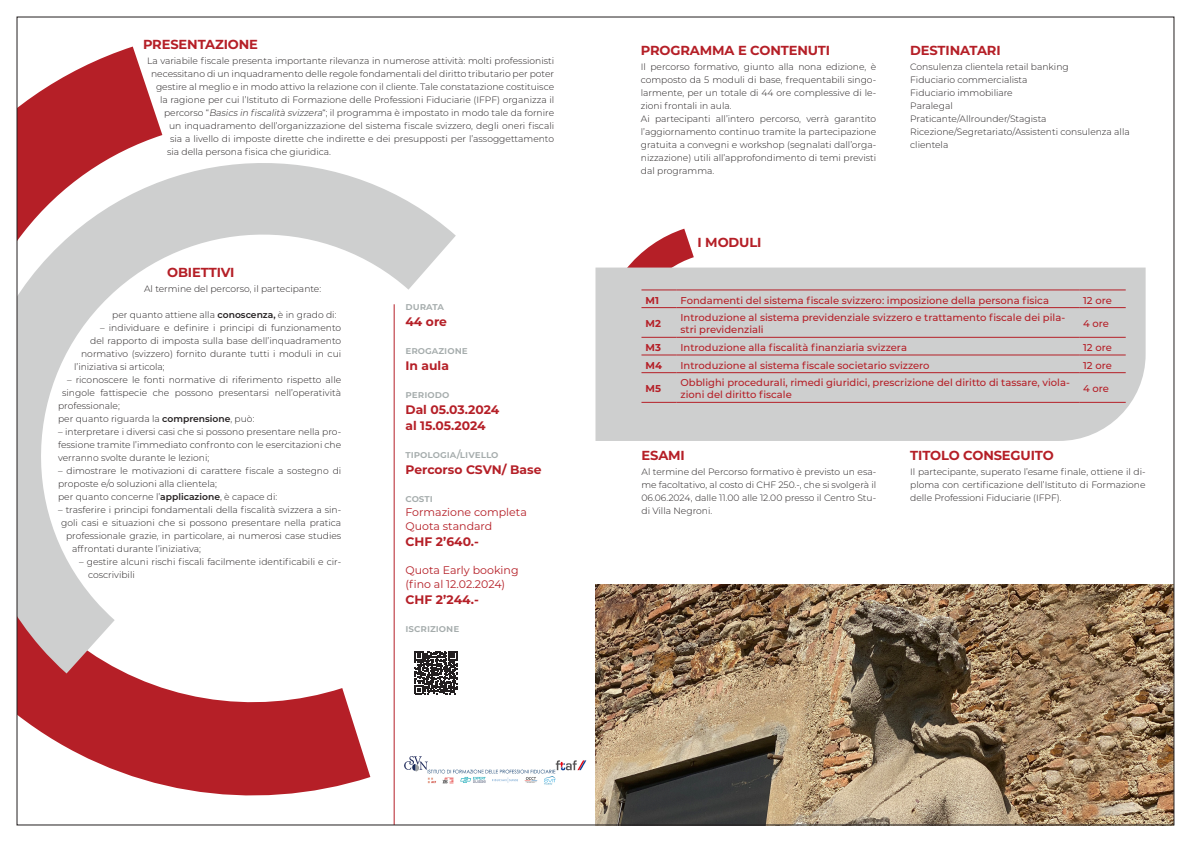
<style>
.page{position:relative;width:1191px;height:842px;background:#fff}
.page>*{position:absolute;margin:0;border:0;box-sizing:border-box;transform-origin:0 0}
.Titoletto{font:700 13.1px "Montserrat";letter-spacing:-.01em;color:#b51f27}
.Indicazioni{font:700 12.3px "Montserrat";color:#b51f27}
.Testo_indicazioni{font:11px "Montserrat";color:#b51f27}
.Tipologie{font:600 10.3px "Montserrat";color:#a5acac}
.Tabella{font:500 10px/12px "Montserrat";color:#b51f27}
.Tabella_Modulo{font:700 10px "Montserrat";color:#b51f27}
.Testo_base{font:300 9.2px/13px "Montserrat";color:#231f20;text-align:justify}
.s1{font-style:italic}
.s2{font-weight:600}
</style>
<div class="page">
<svg style="left:19px;top:47px;width:351px;height:749px;fill:#b51f27"></svg>
<svg style="left:19px;top:138px;width:437px;height:535px"></svg>
<svg style="left:414px;top:651px;width:43px;height:43px"></svg>
<hr style="left:394px;top:304px;width:1px;height:521px;background:#b51f27">
<svg style="left:595px;top:229px;width:166px;height:39px"></svg>
<div style="left:595px;top:268px;width:550px;height:173px;background:#cecfcf"></div>
<hr style="left:676px;top:290px;width:403px;height:1px;background:#b51f27">
<hr style="left:1079px;top:290px;width:46px;height:1px;background:#b51f27">
<hr style="left:676px;top:307px;width:403px;height:1px;background:#b51f27">
<hr style="left:1079px;top:307px;width:46px;height:1px;background:#b51f27">
<hr style="left:676px;top:337px;width:403px;height:1px;background:#b51f27">
<hr style="left:1079px;top:337px;width:46px;height:1px;background:#b51f27">
<hr style="left:676px;top:355px;width:403px;height:1px;background:#b51f27">
<hr style="left:1079px;top:355px;width:46px;height:1px;background:#b51f27">
<hr style="left:676px;top:372px;width:403px;height:1px;background:#b51f27">
<hr style="left:1079px;top:372px;width:46px;height:1px;background:#b51f27">
<hr style="left:676px;top:402px;width:403px;height:1px;background:#b51f27">
<hr style="left:1079px;top:402px;width:46px;height:1px;background:#b51f27">
<hr style="left:641px;top:290px;width:35px;height:1px;background:#b51f27">
<hr style="left:641px;top:307px;width:35px;height:1px;background:#b51f27">
<hr style="left:641px;top:337px;width:35px;height:1px;background:#b51f27">
<hr style="left:641px;top:355px;width:35px;height:1px;background:#b51f27">
<hr style="left:641px;top:372px;width:35px;height:1px;background:#b51f27">
<hr style="left:641px;top:402px;width:35px;height:1px;background:#b51f27">
<img style="left:595px;top:584px;width:577px;height:239px">
<img style="left:404px;top:756px;width:183px;height:29px">
<p class="Titoletto" style="left:143px;top:35px;width:116px">PRESENTAZIONE</p>
<p class="Testo_base" style="left:147px;top:54px;width:409px">La variabile fiscale presenta importante rilevanza in numerose attività: molti professionisti</p>
<p class="Testo_base" style="left:151px;top:67px;width:405px">necessitano di un inquadramento delle regole fondamentali del diritto tributario per poter</p>
<p class="Testo_base" style="left:156px;top:80px;width:400px">gestire al meglio e in modo attivo la relazione con il cliente. Tale constatazione costituisce</p>
<p class="Testo_base" style="left:160px;top:93px;width:396px">la ragione per cui l’Istituto di Formazione delle Professioni Fiduciarie (IFPF) organizza il</p>
<p class="Testo_base" style="left:164px;top:106px;width:391px">percorso “<span class="s1">Basics in fiscalità svizzera</span>“; il programma è impostato in modo tale da fornire</p>
<p class="Testo_base" style="left:169px;top:119px;width:386px">un inquadramento dell’organizzazione del sistema fiscale svizzero, degli oneri fiscali</p>
<p class="Testo_base" style="left:170px;top:132px;width:385px">sia a livello di imposte dirette che indirette e dei presupposti per l’assoggettamento</p>
<p class="Testo_base" style="left:167px;top:145px;width:166px">sia della persona fisica che giuridica.</p>
<p class="Titoletto" style="left:167px;top:263px;width:69px">OBIETTIVI</p>
<p class="Testo_base" style="left:144px;top:282px;width:179px">Al termine del percorso, il partecipante:</p>
<p class="Testo_base" style="left:112px;top:308px;width:226px">per quanto attiene alla <span class="s2">conoscenza,</span> è in grado di:</p>
<p class="Testo_base" style="left:100px;top:321px;width:242px">– individuare e definire i principi di funzionamento</p>
<p class="Testo_base" style="left:90px;top:334px;width:253px">del rapporto di imposta sulla base dell’inquadramento</p>
<p class="Testo_base" style="left:81px;top:347px;width:262px">normativo (svizzero) fornito durante tutti i moduli in cui</p>
<p class="Testo_base" style="left:74px;top:360px;width:92px">l’iniziativa si articola;</p>
<p class="Testo_base" style="left:67px;top:373px;width:276px">– riconoscere le fonti normative di riferimento rispetto alle</p>
<p class="Testo_base" style="left:62px;top:386px;width:280px">singole fattispecie che possono presentarsi nell’operatività</p>
<p class="Testo_base" style="left:58px;top:399px;width:63px">professionale;</p>
<p class="Testo_base" style="left:58px;top:412px;width:198px">per quanto riguarda la <span class="s2">comprensione</span>, può:</p>
<p class="Testo_base" style="left:58px;top:425px;width:285px">– interpretare i diversi casi che si possono presentare nella pro&shy;fessione tramite l’immediato confronto con le esercitazioni che verranno svolte durante le lezioni;</p>
<p class="Testo_base" style="left:58px;top:464px;width:285px">– dimostrare le motivazioni di carattere fiscale a sostegno di proposte e/o soluzioni alla clientela;</p>
<p class="Testo_base" style="left:58px;top:490px;width:221px">per quanto concerne l’<span class="s2">applicazione</span>, è capace di:</p>
<p class="Testo_base" style="left:58px;top:503px;width:285px">– trasferire i principi fondamentali della fiscalità svizzera a sin-</p>
<p class="Testo_base" style="left:61px;top:516px;width:282px">goli casi e situazioni che si possono presentare nella pratica</p>
<p class="Testo_base" style="left:66px;top:529px;width:277px">professionale grazie, in particolare, ai numerosi case studies</p>
<p class="Testo_base" style="left:72px;top:542px;width:130px">affrontati durante l’iniziativa;</p>
<p class="Testo_base" style="left:88px;top:555px;width:255px;text-indent:-9px">– gestire alcuni rischi fiscali facilmente identificabili e cir&shy;coscrivibili</p>
<p class="Tipologie" style="left:405px;top:299px;width:40px">durata</p>
<p class="Indicazioni" style="left:405px;top:313px;width:43px">44 ore</p>
<p class="Tipologie" style="left:405px;top:343px;width:64px">erogazione</p>
<p class="Indicazioni" style="left:405px;top:357px;width:45px">In aula</p>
<p class="Tipologie" style="left:405px;top:387px;width:45px">periodo</p>
<p class="Indicazioni" style="left:405px;top:401px;width:95px">Dal 05.03.2024</p>
<p class="Indicazioni" style="left:405px;top:417px;width:82px">al 15.05.2024</p>
<p class="Tipologie" style="left:405px;top:447px;width:94px">tipologia/livello</p>
<p class="Indicazioni" style="left:405px;top:461px;width:137px">Percorso CSVN/ Base</p>
<p class="Tipologie" style="left:405px;top:491px;width:29px">costi</p>
<p class="Testo_indicazioni" style="left:405px;top:504px;width:123px">Formazione completa</p>
<p class="Testo_indicazioni" style="left:405px;top:518px;width:88px">Quota standard</p>
<p class="Indicazioni" style="left:405px;top:533px;width:75px">CHF 2’640.-</p>
<p class="Testo_indicazioni" style="left:405px;top:562px;width:115px">Quota Early booking</p>
<p class="Testo_indicazioni" style="left:405px;top:576px;width:101px">(fino al 12.02.2024)</p>
<p class="Indicazioni" style="left:405px;top:591px;width:75px">CHF 2’244.-</p>
<p class="Tipologie" style="left:405px;top:621px;width:55px">iscrizione</p>
<p class="Titoletto" style="left:641px;top:41px;width:191px">PROGRAMMA E CONTENUTI</p>
<p class="Testo_base" style="left:641px;top:60px;width:237px">Il percorso formativo, giunto alla nona edizione, è composto da 5 moduli di base, frequentabili singo&shy;larmente, per un totale di 44 ore complessive di le&shy;zioni frontali in aula.</p>
<p class="Testo_base" style="left:641px;top:112px;width:237px">Ai partecipanti all’intero percorso, verrà garantito l’aggiornamento continuo tramite la partecipazione gratuita a convegni e workshop (segnalati dall’orga&shy;nizzazione) utili all’approfondimento di temi previsti dal programma.</p>
<p class="Titoletto" style="left:697px;top:233px;width:65px">I MODULI</p>
<p class="Titoletto" style="left:910px;top:41px;width:92px">DESTINATARI</p>
<p class="Testo_base" style="left:910px;top:60px;width:160px">Consulenza clientela retail banking</p>
<p class="Testo_base" style="left:910px;top:73px;width:119px">Fiduciario commercialista</p>
<p class="Testo_base" style="left:910px;top:86px;width:104px">Fiduciario immobiliare</p>
<p class="Testo_base" style="left:910px;top:99px;width:44px">Paralegal</p>
<p class="Testo_base" style="left:910px;top:112px;width:138px">Praticante/Allrounder/Stagista</p>
<p class="Testo_base" style="left:910px;top:125px;width:221px">Ricezione/Segretariato/Assistenti consulenza alla clientela</p>
<p class="Tabella_Modulo" style="left:645px;top:293px;width:15px">M1</p>
<p class="Tabella" style="left:680px;top:294px;width:370px">Fondamenti del sistema fiscale svizzero: imposizione della persona fisica</p>
<p class="Tabella" style="left:1083px;top:294px;width:30px">12 ore</p>
<p class="Tabella_Modulo" style="left:645px;top:317px;width:17px">M2</p>
<p class="Tabella" style="left:680px;top:311px;width:386px">Introduzione al sistema previdenziale svizzero e trattamento fiscale dei pila&shy;stri previdenziali</p>
<p class="Tabella" style="left:1083px;top:317px;width:27px">4 ore</p>
<p class="Tabella_Modulo" style="left:645px;top:340px;width:17px">M3</p>
<p class="Tabella" style="left:680px;top:341px;width:228px">Introduzione alla fiscalità finanziaria svizzera</p>
<p class="Tabella" style="left:1083px;top:341px;width:30px">12 ore</p>
<p class="Tabella_Modulo" style="left:645px;top:358px;width:18px">M4</p>
<p class="Tabella" style="left:680px;top:359px;width:251px">Introduzione al sistema fiscale societario svizzero</p>
<p class="Tabella" style="left:1083px;top:359px;width:30px">12 ore</p>
<p class="Tabella_Modulo" style="left:645px;top:382px;width:17px">M5</p>
<p class="Tabella" style="left:680px;top:376px;width:391px">Obblighi procedurali, rimedi giuridici, prescrizione del diritto di tassare, viola&shy;zioni del diritto fiscale</p>
<p class="Tabella" style="left:1083px;top:382px;width:27px">4 ore</p>
<p class="Titoletto" style="left:641px;top:445px;width:45px">ESAMI</p>
<p class="Testo_base" style="left:641px;top:464px;width:236px">Al termine del Percorso formativo è previsto un esa&shy;me facoltativo, al costo di CHF 250.-, che si svolgerà il 06.06.2024, dalle 11.00 alle 12.00 presso il Centro Stu&shy;di Villa Negroni.</p>
<p class="Titoletto" style="left:910px;top:445px;width:145px">TITOLO CONSEGUITO</p>
<p class="Testo_base" style="left:910px;top:464px;width:237px">Il partecipante, superato l’esame finale, ottiene il di&shy;ploma con certificazione dell’Istituto di Formazione delle Professioni Fiduciarie (IFPF).</p>
</div>
